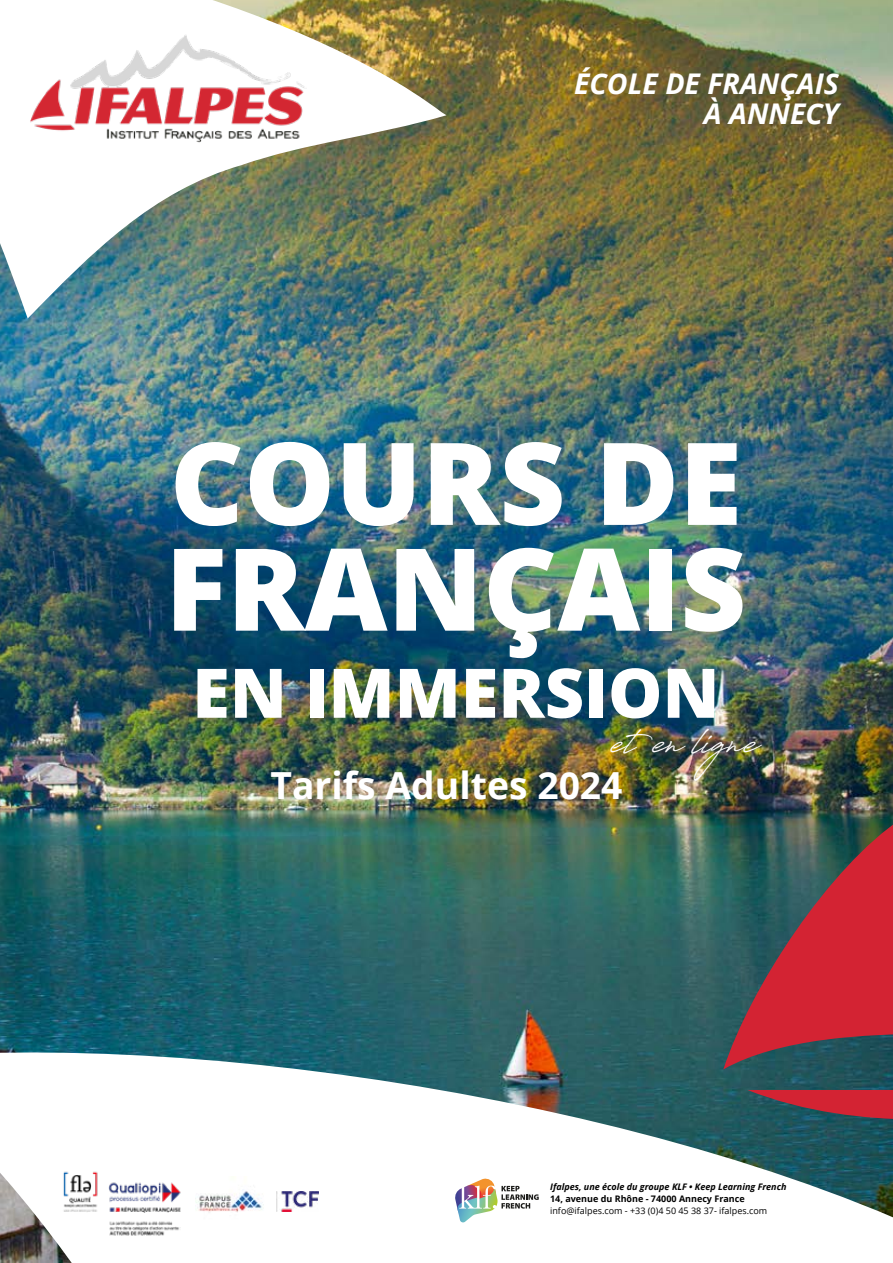
<style>
.page{position:relative;width:893px;height:1263px;background:#fff}
.page>*{position:absolute;margin:0;border:0;box-sizing:border-box;transform-origin:0 0}
.t1{font:800 114.45px/105.8px "Open Sans";color:#fff}
.t2{font:800 68.4px "Open Sans";color:#fff}
.t3{font:700 37.35px "Open Sans";color:#fff}
.t4{font:37.35px "Antro Vectra Bolder";color:#fff}
.t5{font:italic 700 28.5px/30px "Open Sans";color:#fff;text-align:right}
.t6{font:italic 700 9px "Open Sans";color:#000}
.t7{font:9px "Open Sans";color:#000}
.t8{font:700 9px "Open Sans";color:#000}
</style>
<div class="page">
<img style="left:0;top:0;width:893px;height:1025px">
<img style="left:0;top:0;width:446px;height:318px">
<svg style="left:0;top:1025px;width:893px;height:238px"></svg>
<div style="left:195px;top:1172px;width:71px;height:58px;background:#fff"></div>
<img style="left:196px;top:1191px;width:68px;height:21px">
<img style="left:54px;top:1163px;width:129px;height:75px">
<img style="left:276px;top:1191px;width:42px;height:20px">
<img style="left:29px;top:13px;width:278px;height:140px">
<svg style="left:723px;top:817px;width:170px;height:252px;background:#784048"></svg>
<svg style="left:747px;top:1090px;width:146px;height:46px;background:#66404c"></svg>
<svg style="left:455px;top:1178px;width:84px;height:44px"></svg>
<h3 class="t5" style="left:574px;top:68px;width:266px">ÉCOLE DE FRANÇAIS<br>À ANNECY</h3>
<h1 class="t1" style="left:165px;top:424px;width:582px">COURS DE<br>FRANÇAIS</h1>
<h2 class="t2" style="left:192px;top:641px;width:529px">EN IMMERSION</h2>
<h3 class="t4" style="left:611px;top:716px;width:148px">eten ligne</h3>
<h3 class="t3" style="left:270px;top:759px;width:354px">Tarifs Adultes 2024</h3>
<p class="t6" style="left:550px;top:1180px;width:238px">Ifalpes, une école du groupe KLF • Keep Learning French</p>
<p class="t8" style="left:550px;top:1192px;width:196px">14, avenue du Rhône - 74000 Annecy France</p>
<p class="t7" style="left:550px;top:1204px;width:219px">info@ifalpes.com - +33 (0)4 50 45 38 37- ifalpes.com</p>
</div>
